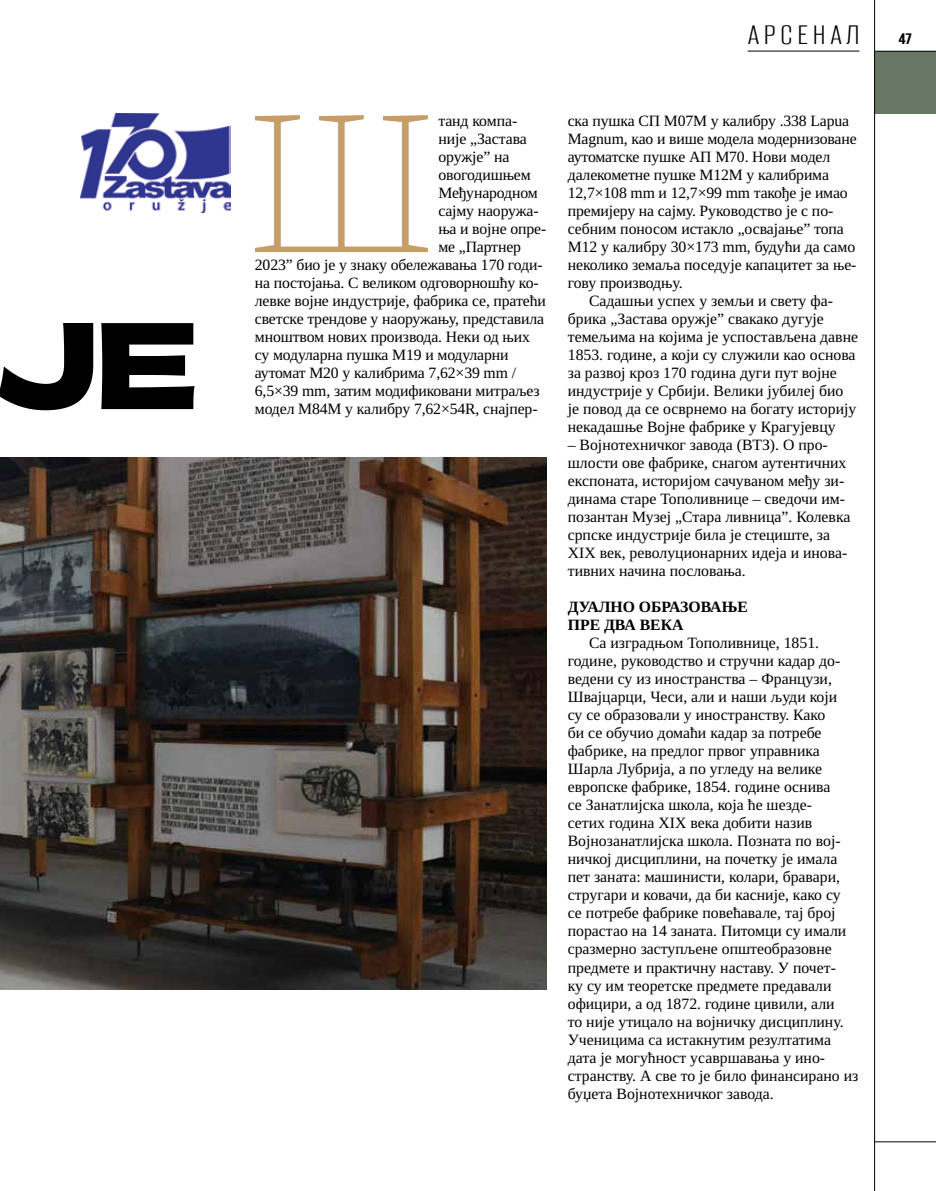
<style>
.page{position:relative;width:936px;height:1191px;background:#fff}
.page>*{position:absolute;margin:0;border:0;box-sizing:border-box;transform-origin:0 0}
.t1{font:200 197.55px "Bitter";color:#c79d68}
.t2{font:118.35px "Dela Gothic One";color:#000}
.t3{font:100 31.5px "Alumni Sans";letter-spacing:.14em;color:#000}
.t4{font:100 18px "Alumni Sans";color:#000}
.t5{font:15.75px/18px "Tinos";color:#000}
.t6{font:700 15.75px/18px "Tinos";color:#000}
</style>
<div class="page">
<div style="left:874px;top:51px;width:61px;height:63px;background:#687865"></div>
<img style="left:121px;top:457px;width:425px;height:532px">
<img style="left:0;top:457px;width:121px;height:533px">
<hr style="left:747px;top:51px;width:112px;height:1px;background:#000">
<img style="left:81px;top:114px;width:149px;height:99px">
<hr style="left:874px;top:51px;width:61px;height:1px;background:#000">
<hr style="left:874px;top:0;width:1px;height:1191px;background:#000">
<hr style="left:874px;top:1141px;width:61px;height:1px;background:#000">
<h2 class="t2" style="left:-7px;top:273px;width:207px">ЈЕ</h2>
<h3 class="t3" style="left:747px;top:19px;width:113px">АРСЕНАЛ</h3>
<p class="t4" style="left:898px;top:30px;width:14px">47</p>
<h1 class="t1" style="left:243px;top:58px;width:197px">Ш</h1>
<p class="t5" style="left:438px;top:112px;width:80px">танд компа-</p>
<p class="t5" style="left:438px;top:130px;width:90px">није „Застава</p>
<p class="t5" style="left:438px;top:148px;width:73px">оружје” на</p>
<p class="t5" style="left:438px;top:166px;width:94px">овогодишњем</p>
<p class="t5" style="left:438px;top:184px;width:101px">Међународном</p>
<p class="t5" style="left:438px;top:202px;width:102px">сајму наоружа-</p>
<p class="t5" style="left:438px;top:220px;width:109px">ња и војне опре-</p>
<p class="t5" style="left:438px;top:238px;width:84px">ме „Партнер</p>
<p class="t5" style="left:255px;top:256px;width:289px">2023” био је у знаку обележавања 170 годи-</p>
<p class="t5" style="left:255px;top:274px;width:285px">на постојања. С великом одговорношћу ко-</p>
<p class="t5" style="left:255px;top:292px;width:292px">левке војне индустрије, фабрика се, пратећи</p>
<p class="t5" style="left:255px;top:310px;width:291px">светске трендове у наоружању, представила</p>
<p class="t5" style="left:255px;top:328px;width:276px">мноштвом нових производа. Неки од њих</p>
<p class="t5" style="left:255px;top:346px;width:255px">су модуларна пушка М19 и модуларни</p>
<p class="t5" style="left:255px;top:364px;width:263px">аутомат М20 у калибрима 7,62×39 mm /</p>
<p class="t5" style="left:255px;top:382px;width:286px">6,5×39 mm, затим модификовани митраљез</p>
<p class="t5" style="left:255px;top:400px;width:284px">модел М84М у калибру 7,62×54R, снајпер-</p>
<p class="t5" style="left:567px;top:112px;width:283px">ска пушка СП М07М у калибру .338 Lapua</p>
<p class="t5" style="left:567px;top:130px;width:290px">Magnum, као и више модела модернизоване</p>
<p class="t5" style="left:567px;top:148px;width:264px">аутоматске пушке АП М70. Нови модел</p>
<p class="t5" style="left:567px;top:166px;width:263px">далекометне пушке М12М у калибрима</p>
<p class="t5" style="left:567px;top:184px;width:281px">12,7×108 mm и 12,7×99 mm такође је имао</p>
<p class="t5" style="left:567px;top:202px;width:267px">премијеру на сајму. Руководство је с по-</p>
<p class="t5" style="left:567px;top:220px;width:278px">себним поносом истакло „освајање” топа</p>
<p class="t5" style="left:567px;top:238px;width:289px">М12 у калибру 30×173 mm, будући да само</p>
<p class="t5" style="left:567px;top:256px;width:290px">неколико земаља поседује капацитет за ње-</p>
<p class="t5" style="left:567px;top:274px;width:116px">гову производњу.</p>
<p class="t5" style="left:589px;top:292px;width:245px">Садашњи успех у земљи и свету фа-</p>
<p class="t5" style="left:567px;top:310px;width:258px">брика „Застава оружје” свакако дугује</p>
<p class="t5" style="left:567px;top:328px;width:292px">темељима на којима је успостављена давне</p>
<p class="t5" style="left:567px;top:346px;width:289px">1853. године, а који су служили као основа</p>
<p class="t5" style="left:567px;top:364px;width:271px">за развој кроз 170 година дуги пут војне</p>
<p class="t5" style="left:567px;top:382px;width:277px">индустрије у Србији. Велики јубилеј био</p>
<p class="t5" style="left:567px;top:400px;width:290px">је повод да се осврнемо на богату историју</p>
<p class="t5" style="left:567px;top:418px;width:269px">некадашње Војне фабрике у Крагујевцу</p>
<p class="t5" style="left:567px;top:436px;width:284px">– Војнотехничког завода (ВТЗ). О про&shy;шлости ове фабрике, снагом аутентичних експоната, историјом сачуваном међу зи&shy;динама старе Тополивнице – сведочи им&shy;позантан Музеј „Стара ливница”. Колевка српске индустрије била је стециште, за XIX век, револуционарних идеја и инова&shy;тивних начина пословања.</p>
<p class="t6" style="left:567px;top:598px;width:182px">ДУАЛНО ОБРАЗОВАЊЕ<br>ПРЕ ДВА ВЕКА</p>
<p class="t5" style="left:567px;top:634px;width:292px;text-indent:21px">Са изградњом Тополивнице, 1851. године, руководство и стручни кадар до&shy;ведени су из иностранства – Французи, Швајцарци, Чеси, али и наши људи који<br>су се образовали у иностранству. Како<br>би се обучио домаћи кадар за потребе фабрике, на предлог првог управника Шарла Лубрија, а по угледу на велике европске фабрике, 1854. године оснива<br>се Занатлијска школа, која ће шезде-<br>сетих година ХIX века добити назив Војнозанатлијска школа. Позната по вој&shy;ничкој дисциплини, на почетку је имала пет заната: машинисти, колари, бравари, стругари и ковачи, да би касније, како су се потребе фабрике повећавале, тај број порастао на 14 заната. Питомци су имали сразмерно заступљене општеобразовне предмете и практичну наставу. У почет-<br>ку су им теоретске предмете предавали официри, а од 1872. године цивили, али<br>то није утицало на војничку дисциплину.<br>Ученицима са истакнутим резултатима дата је могућност усавршавања у ино&shy;странству. А све то је било финансирано из буџета Војнотехничког завода.</p>
</div>
